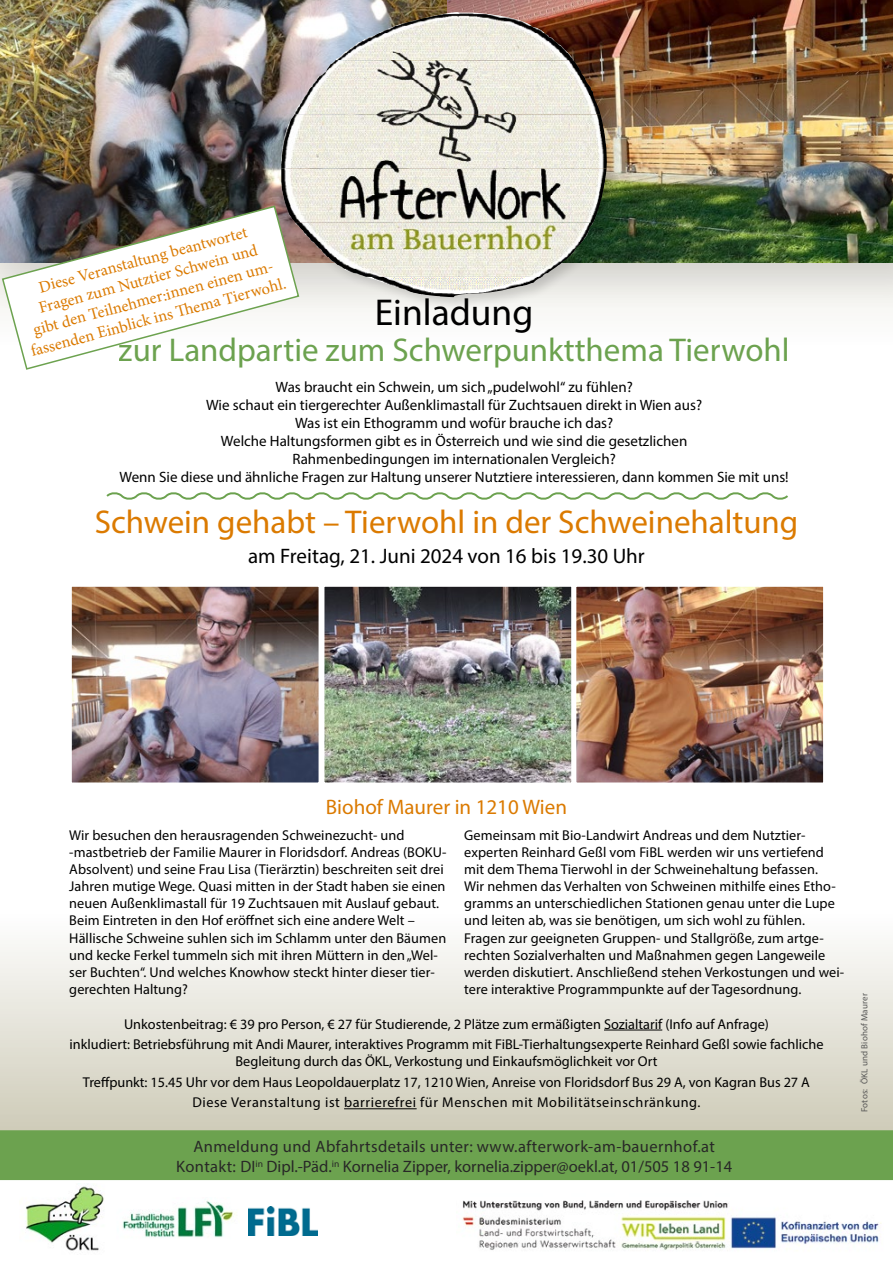
<style>
.page{position:relative;width:893px;height:1263px;background:#fff}
.page>*{position:absolute;margin:0;border:0;box-sizing:border-box;transform-origin:0 0}
.t1{font:37.5px "Myriad Pro";color:#000}
.t2{font:33px "Myriad Pro";color:#db7a00}
.t3{font:33px "Myriad Pro";color:#6ca24f}
.t4{font:21px "Myriad Pro";color:#000}
.t5{font:21px "Myriad Pro";color:#db7a00}
.t6{font:16.5px/20.2px "Myriad Pro";letter-spacing:.02em;color:#282827;text-align:center}
.t7{font:16.5px/19.8px "Minion Pro";color:#db7a00;text-align:center}
.t8{font:15px/18px "Myriad Pro";color:#000;text-align:center}
.t9{font:14.25px/17.1px "Myriad Pro";letter-spacing:.005em;color:#000}
.t10{font:9px "Myriad Pro";letter-spacing:.02em;color:#575756}
</style>
<div class="page">
<div style="left:0;top:838px;width:893px;height:320px;background:linear-gradient(to bottom,#fff,#ccc9b6)"></div>
<img style="left:0;top:0;width:432px;height:262px">
<div style="left:432px;top:0;width:461px;height:314px;background:#000;opacity:.12"></div>
<img style="left:73px;top:588px;width:749px;height:194px">
<div style="left:68px;top:583px;width:255px;height:204px;border:4px solid #fff"></div>
<svg style="left:106px;top:492px;width:682px;height:8px"></svg>
<hr style="left:604px;top:1030px;width:58px;height:1px;background:#000">
<hr style="left:344px;top:1108px;width:73px;height:1px;background:#000">
<img style="left:26px;top:1184px;width:78px;height:67px">
<img style="left:122px;top:1201px;width:113px;height:37px">
<img style="left:248px;top:1207px;width:69px;height:29px">
<img style="left:462px;top:1200px;width:419px;height:50px">
<div style="left:0;top:1130px;width:893px;height:50px;background:#6ca24f"></div>
<div style="left:279px;top:9px;width:343px;height:303px;background:#000;opacity:.15"></div>
<img style="left:336px;top:12px;width:237px;height:48px">
<img style="left:294px;top:60px;width:306px;height:54px">
<img style="left:281px;top:114px;width:326px;height:109px">
<img style="left:300px;top:223px;width:293px;height:54px">
<img style="left:366px;top:277px;width:176px;height:20px">
<div style="left:572px;top:583px;width:255px;height:204px;border:4px solid #fff"></div>
<div style="left:320px;top:583px;width:255px;height:204px;border:4px solid #fff"></div>
<svg style="left:1px;top:205px;width:299px;height:165px"></svg>
<p class="t7" style="left:13px;top:284px;width:265px;rotate:-15deg">Diese Veranstaltung beantwortet Fragen zum Nutztier Schwein und<br>gibt den Teilnehmer:innen einen um&shy;fassenden Einblick ins Th ema Tierwohl.</p>
<h1 class="t1" style="left:375px;top:290px;width:160px">Einladung</h1>
<h2 class="t3" style="left:119px;top:330px;width:672px">zur Landpartie zum Schwerpunktthema Tierwohl</h2>
<p class="t8" style="left:120px;top:378px;width:671px">Was braucht ein Schwein, um sich „pudelwohl“ zu fühlen?<br>Wie schaut ein tiergerechter Außenklimastall für Zuchtsauen direkt in Wien aus?<br>Was ist ein Ethogramm und wofür brauche ich das?<br>Welche Haltungsformen gibt es in Österreich und wie sind die gesetzlichen<br>Rahmenbedingungen im internationalen Vergleich?<br>Wenn Sie diese und ähnliche Fragen zur Haltung unserer Nutztiere interessieren, dann kommen Sie mit uns!</p>
<h2 class="t2" style="left:95px;top:501px;width:705px">Schwein gehabt – Tierwohl in der Schweinehaltung</h2>
<h3 class="t4" style="left:248px;top:543px;width:398px">am Freitag, 21. Juni 2024 von 16 bis 19.30 Uhr</h3>
<h3 class="t5" style="left:326px;top:794px;width:243px">Biohof Maurer in 1210 Wien</h3>
<p class="t9" style="left:69px;top:826px;width:379px">Wir besuchen den herausragenden Schweinezucht- und -mastbetrieb der Familie Maurer in Floridsdorf. Andreas (BOKU-Absolvent) und seine Frau Lisa (Tierärztin) beschreiten seit drei Jahren mutige Wege. Quasi mitten in der Stadt haben sie einen neuen Außenklimastall für 19 Zuchtsauen mit Auslauf gebaut.<br>Beim Eintreten in den Hof eröffnet sich eine andere Welt – Hällische Schweine suhlen sich im Schlamm unter den Bäumen und kecke Ferkel tummeln sich mit ihren Müttern in den „Wel&shy;ser Buchten“. Und welches Knowhow steckt hinter dieser tier&shy;gerechten Haltung?</p>
<p class="t9" style="left:464px;top:826px;width:381px">Gemeinsam mit Bio-Landwirt Andreas und dem Nutztier&shy;experten Reinhard Geßl vom FiBL werden wir uns vertiefend mit dem Thema Tierwohl in der Schweinehaltung befassen.<br>Wir nehmen das Verhalten von Schweinen mithilfe eines Etho&shy;gramms an unterschiedlichen Stationen genau unter die Lupe und leiten ab, was sie benötigen, um sich wohl zu fühlen.<br>Fragen zur geeigneten Gruppen- und Stallgröße, zum artge&shy;rechten Sozialverhalten und Maßnahmen gegen Langeweile werden diskutiert. Anschließend stehen Verkostungen und wei&shy;tere interaktive Programmpunkte auf der Tagesordnung.</p>
<p class="t9" style="left:69px;top:1013px;width:756px;line-height:20.7px;text-align:center">Unkostenbeitrag: € 39 pro Person, € 27 für Studierende, 2 Plätze zum ermäßigten Sozialtarif (Info auf Anfrage)<br>inkludiert: Betriebsführung mit Andi Maurer, interaktives Programm mit FiBL-Tierhaltungsexperte Reinhard Geßl sowie fachliche</p>
<p class="t9" style="left:83px;top:1050px;width:728px;line-height:20.7px;text-align:center">Begleitung durch das ÖKL, Verkostung und Einkaufsmöglichkeit vor Ort<br>Treffpunkt: 15.45 Uhr vor dem Haus Leopoldauerplatz 17, 1210 Wien, Anreise von Floridsdorf Bus 29 A, von Kagran Bus 27 A<br>Diese Veranstaltung ist barrierefrei für Menschen mit Mobilitätseinschränkung.</p>
<p class="t6" style="left:176px;top:1136px;width:558px">Anmeldung und Abfahrtsdetails unter: www.afterwork-am-bauernhof.at<br>Kontakt: DI<sup>in</sup> Dipl.-Päd.<sup>in</sup> Kornelia Zipper, kornelia.zipper@oekl.at, 01/505 18 91-14</p>
<p class="t10" style="left:859px;top:1112px;width:120px;rotate:-90deg">Fotos: ÖKL und Biohof Maurer</p>
</div>
